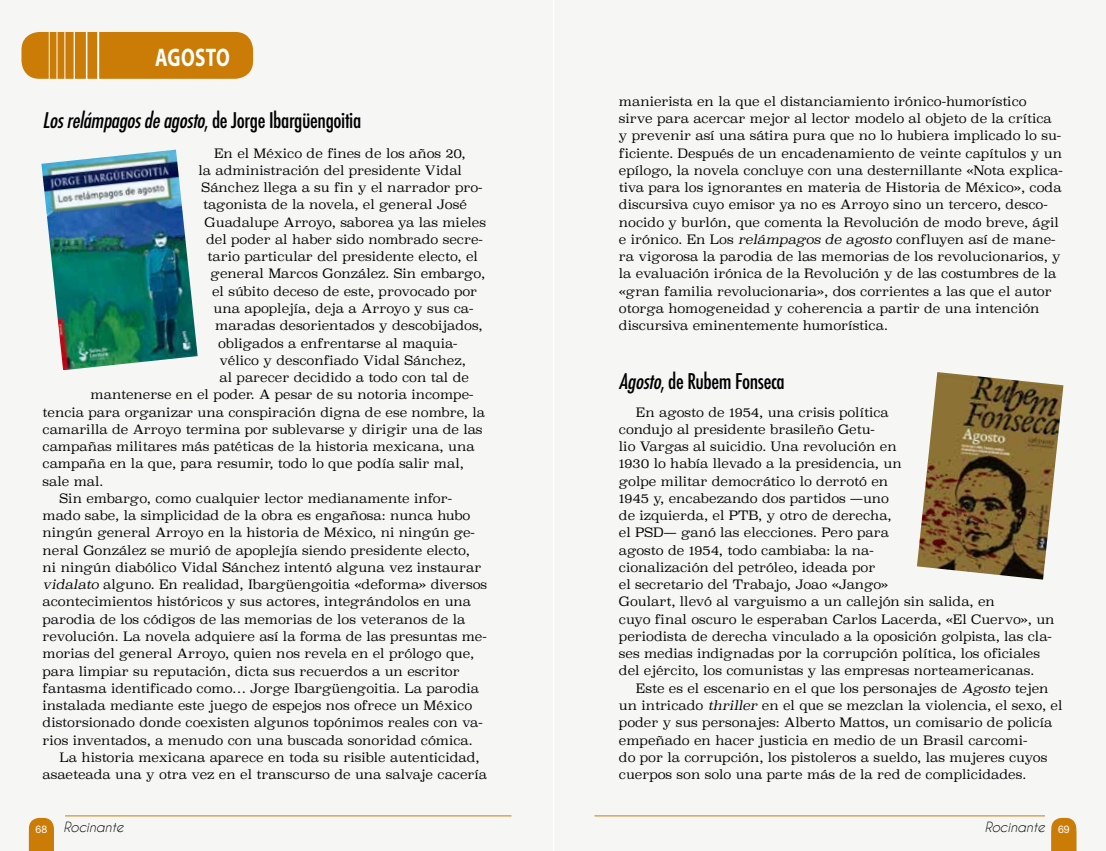
<style>
.page{position:relative;width:1106px;height:851px;background:#fff}
.page>*{position:absolute;margin:0;border:0;box-sizing:border-box;transform-origin:0 0}
.t1{font:700 25.5px "Myriad Pro";letter-spacing:.02em;color:#fff;scale:.75 1}
.t2{font:500 condensed 21px "Futura";letter-spacing:-.02em;color:#000}
.t3{font:italic 13.2px "Caviar Dreams";color:#000}
.t4{font:12.75px/17.2px "Superclarendon Lt";color:#000}
.s1{font-style:italic}
</style>
<div class="page">
<div style="left:0;top:0;width:553px;height:850px;background:#f6f7f5"></div>
<div style="left:554px;top:0;width:552px;height:850px;background:#f6f7f5"></div>
<div style="left:21px;top:32px;width:232px;height:47px;background:#ca7c07;border-radius:18px"></div>
<hr style="left:57px;top:32px;width:1px;height:47px;background:#fff">
<hr style="left:49px;top:32px;width:1px;height:47px;background:#fff">
<hr style="left:64px;top:32px;width:1px;height:47px;background:#fff">
<hr style="left:74px;top:32px;width:1px;height:47px;background:#fff">
<hr style="left:86px;top:32px;width:1px;height:47px;background:#fff">
<hr style="left:97px;top:32px;width:2px;height:47px;background:#fff">
<img style="left:41px;top:150px;width:157px;height:220px">
<img style="left:917px;top:372px;width:146px;height:207px">
<svg style="left:1051px;top:817px;width:25px;height:33px"></svg>
<hr style="left:594px;top:815px;width:450px;height:1px;background:#ca7c07">
<svg style="left:29px;top:817px;width:25px;height:33px"></svg>
<hr style="left:65px;top:815px;width:446px;height:1px;background:#ca7c07">
<h1 class="t1" style="left:155px;top:40px;width:101px">AGOSTO</h1>
<p class="t4" style="left:619px;top:92px;width:445px">manierista en la que el distanciamiento irónico-humorístico sirve para acercar mejor al lector modelo al objeto de la crítica y prevenir así una sátira pura que no lo hubiera implicado lo su&shy;ficiente. Después de un encadenamiento de veinte capítulos y un epílogo, la novela concluye con una desternillante «Nota explica&shy;tiva para los ignorantes en materia de Historia de México», coda discursiva cuyo emisor ya no es Arroyo sino un tercero, desco&shy;nocido y burlón, que comenta la Revolución de modo breve, ágil e irónico. En Los <span class="s1">relámpagos de agosto</span> confluyen así de mane&shy;ra vigorosa la parodia de las memorias de los revolucionarios, y la evaluación irónica de la Revolución y de las costumbres de la «gran familia revolucionaria», dos corrientes a las que el autor otorga homogeneidad y coherencia a partir de una intención discursiva eminentemente humorística.</p>
<h2 class="t2" style="left:43px;top:107px;width:320px"><span class="s1">Losrelámpagosdeagosto</span>, de Jorge Ibargüengoitia</h2>
<p class="t4" style="left:214px;top:144px;width:253px">En el México de fines de los años 20,</p>
<p class="t4" style="left:199px;top:161px;width:265px">la administración del presidente Vidal</p>
<p class="t4" style="left:202px;top:179px;width:282px">Sánchez llega a su fin y el narrador pro-</p>
<p class="t4" style="left:203px;top:196px;width:265px">tagonista de la novela, el general José</p>
<p class="t4" style="left:205px;top:213px;width:283px">Guadalupe Arroyo, saborea ya las mieles</p>
<p class="t4" style="left:206px;top:230px;width:278px">del poder al haber sido nombrado secre-</p>
<p class="t4" style="left:208px;top:248px;width:272px">tario particular del presidente electo, el</p>
<p class="t4" style="left:211px;top:265px;width:276px">general Marcos González. Sin embargo,</p>
<p class="t4" style="left:212px;top:282px;width:266px">el súbito deceso de este, provocado por</p>
<p class="t4" style="left:214px;top:299px;width:261px">una apoplejía, deja a Arroyo y sus ca-</p>
<p class="t4" style="left:215px;top:317px;width:269px">maradas desorientados y descobijados,</p>
<p class="t4" style="left:218px;top:334px;width:241px">obligados a enfrentarse al maquia-</p>
<p class="t4" style="left:220px;top:351px;width:248px">vélico y desconfiado Vidal Sánchez,</p>
<p class="t4" style="left:220px;top:368px;width:251px">al parecer decidido a todo con tal de</p>
<p class="t4" style="left:91px;top:386px;width:384px">mantenerse en el poder. A pesar de su notoria incompe-</p>
<p class="t4" style="left:43px;top:403px;width:444px">tencia para organizar una conspiración digna de ese nombre, la</p>
<p class="t4" style="left:43px;top:420px;width:441px">camarilla de Arroyo termina por sublevarse y dirigir una de las</p>
<p class="t4" style="left:43px;top:437px;width:433px">campañas militares más patéticas de la historia mexicana, una</p>
<p class="t4" style="left:43px;top:455px;width:423px">campaña en la que, para resumir, todo lo que podía salir mal,</p>
<p class="t4" style="left:43px;top:472px;width:62px">sale mal.</p>
<p class="t4" style="left:60px;top:489px;width:394px">Sin embargo, como cualquier lector medianamente infor-</p>
<p class="t4" style="left:43px;top:506px;width:429px">mado sabe, la simplicidad de la obra es engañosa: nunca hubo</p>
<p class="t4" style="left:43px;top:524px;width:434px">ningún general Arroyo en la historia de México, ni ningún ge-</p>
<p class="t4" style="left:43px;top:541px;width:429px">neral González se murió de apoplejía siendo presidente electo,</p>
<p class="t4" style="left:43px;top:558px;width:440px">ni ningún diabólico Vidal Sánchez intentó alguna vez instaurar</p>
<p class="t4" style="left:43px;top:575px;width:446px"><span class="s1">vidalato</span> alguno. En realidad, Ibargüengoitia «deforma» diversos</p>
<p class="t4" style="left:43px;top:593px;width:430px">acontecimientos históricos y sus actores, integrándolos en una</p>
<p class="t4" style="left:43px;top:610px;width:424px">parodia de los códigos de las memorias de los veteranos de la</p>
<p class="t4" style="left:43px;top:627px;width:445px">revolución. La novela adquiere así la forma de las presuntas me-</p>
<p class="t4" style="left:43px;top:644px;width:433px">morias del general Arroyo, quien nos revela en el prólogo que,</p>
<p class="t4" style="left:43px;top:662px;width:419px">para limpiar su reputación, dicta sus recuerdos a un escritor</p>
<p class="t4" style="left:43px;top:679px;width:438px">fantasma identificado como… Jorge Ibargüengoitia. La parodia</p>
<p class="t4" style="left:43px;top:696px;width:431px">instalada mediante este juego de espejos nos ofrece un México</p>
<p class="t4" style="left:43px;top:713px;width:441px">distorsionado donde coexisten algunos topónimos reales con va-</p>
<p class="t4" style="left:43px;top:731px;width:431px">rios inventados, a menudo con una buscada sonoridad cómica.</p>
<p class="t4" style="left:60px;top:748px;width:421px">La historia mexicana aparece en toda su risible autenticidad,</p>
<p class="t4" style="left:43px;top:765px;width:446px">asaeteada una y otra vez en el transcurso de una salvaje cacería</p>
<p class="t3" style="left:36px;top:819px;width:89px"><sub>68</sub> Rocinante</p>
<p class="t3" style="left:984px;top:819px;width:86px">Rocinante <sub>69</sub></p>
<h2 class="t2" style="left:619px;top:367px;width:167px"><span class="s1">Agosto</span>, de Rubem Fonseca</h2>
<p class="t4" style="left:619px;top:403px;width:437px;text-indent:17px">En agosto de 1954, una crisis política<br>condujo al presidente brasileño Getu-<br>lio Vargas al suicidio. Una revolución en<br>1930 lo había llevado a la presidencia, un<br>golpe militar democrático lo derrotó en<br>1945 y, encabezando dos partidos —uno<br>de izquierda, el PTB, y otro de derecha,<br>el PSD— ganó las elecciones. Pero para<br>agosto de 1954, todo cambiaba: la na-<br>cionalización del petróleo, ideada por<br>el secretario del Trabajo, Joao «Jango»<br>Goulart, llevó al varguismo a un callejón sin salida, en<br>cuyo final oscuro le esperaban Carlos Lacerda, «El Cuervo», un periodista de derecha vinculado a la oposición golpista, las cla&shy;ses medias indignadas por la corrupción política, los oficiales del ejército, los comunistas y las empresas norteamericanas.</p>
<p class="t4" style="left:619px;top:679px;width:445px;text-indent:17px">Este es el escenario en el que los personajes de <span class="s1">Agosto</span> tejen un intricado <span class="s1">thriller</span> en el que se mezclan la violencia, el sexo, el poder y sus personajes: Alberto Mattos, un comisario de policía empeñado en hacer justicia en medio de un Brasil carcomi-<br>do por la corrupción, los pistoleros a sueldo, las mujeres cuyos cuerpos son solo una parte más de la red de complicidades.</p>
</div>
